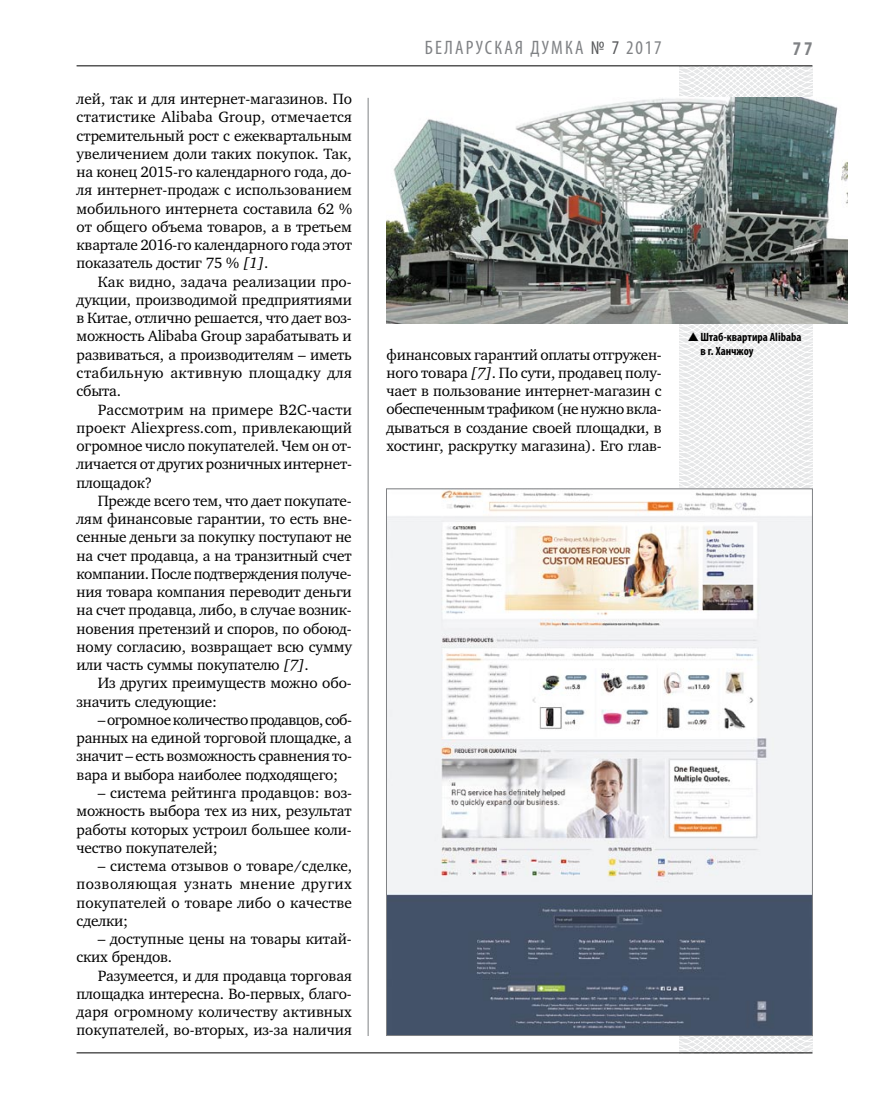
<style>
.page{position:relative;width:872px;height:1106px;background:#fff}
.page>*{position:absolute;margin:0;border:0;box-sizing:border-box;transform-origin:0 0}
.t1{font:condensed 19.5px "Myriad Pro";letter-spacing:.11em;color:#808285}
.t2{font:700 condensed 19.5px "Myriad Pro";color:#808285}
.t3{font:15.3px/18.3px "Charter C";letter-spacing:-.01em;color:#000;text-align:justify}
.t4{font:700 condensed 12px/13.5px "Myriad Pro";color:#000}
.s1{font-style:italic}
.s2{color:#58595b}
</style>
<div class="page">
<hr style="left:368px;top:98px;width:1px;height:938px;background:#808285">
<svg style="left:621px;top:65px;width:227px;height:989px"></svg>
<hr style="left:77px;top:65px;width:735px;height:1px;background:#000">
<hr style="left:77px;top:1052px;width:735px;height:1px;background:#000">
<img style="left:386px;top:97px;width:461px;height:226px">
<img style="left:388px;top:490px;width:422px;height:543px">
<svg style="left:688px;top:332px;width:23px;height:10px"></svg>
<p class="t3" style="left:77px;top:90px;width:277px">лей, так и для интернет-магазинов. По статистике Alibaba Group, отмечается стремительный рост с ежеквартальным увеличением доли таких покупок. Так, на конец 2015-го календарного года, до&shy;ля интернет-продаж с использованием мобильного интернета составила 62 % от общего объема товаров, а в третьем квартале 2016-го календарного года этот показатель достиг 75 % <span class="s1">[1]</span>.</p>
<p class="t3" style="left:77px;top:272px;width:277px;text-indent:21px">Как видно, задача реализации про&shy;дукции, производимой предприятиями в Китае, отлично решается, что дает воз&shy;можность Alibaba Group зарабатывать и развиваться, а производителям – иметь стабильную активную площадку для сбыта.</p>
<p class="t3" style="left:77px;top:400px;width:277px;text-indent:21px">Рассмотрим на примере B2C-части проект Aliexpress.com, привлекающий огромное число покупателей. Чем он от&shy;личается от других розничных интернет&shy;площадок?</p>
<p class="t3" style="left:77px;top:491px;width:277px;text-indent:21px">Прежде всего тем, что дает покупате&shy;лям финансовые гарантии, то есть вне&shy;сенные деньги за покупку поступают не на счет продавца, а на транзитный счет компании. После подтверждения получе&shy;ния товара компания переводит деньги на счет продавца, либо, в случае возник&shy;новения претензий и споров, по обоюд&shy;ному согласию, возвращает всю сумму или часть суммы покупателю <span class="s1">[7]</span>.</p>
<p class="t3" style="left:77px;top:674px;width:277px;text-indent:21px">Из других преимуществ можно обо&shy;значить следующие:</p>
<p class="t3" style="left:77px;top:710px;width:277px;text-indent:21px">– огромное количество продавцов, соб&shy;ранных на единой торговой площадке, а значит – есть возможность сравнения то&shy;вара и выбора наиболее подходящего;</p>
<p class="t3" style="left:77px;top:783px;width:277px;text-indent:21px">– система рейтинга продавцов: воз&shy;можность выбора тех из них, результат работы которых устроил большее коли&shy;чество покупателей;</p>
<p class="t3" style="left:77px;top:857px;width:277px;text-indent:21px">– система отзывов о товаре/сделке, позволяющая узнать мнение других покупателей о товаре либо о качестве сделки;</p>
<p class="t3" style="left:77px;top:930px;width:277px;text-indent:21px">– доступные цены на товары китай&shy;ских брендов.</p>
<p class="t3" style="left:77px;top:966px;width:277px;text-indent:21px">Разумеется, и для продавца торговая площадка интересна. Во-первых, благо&shy;даря огромному количеству активных покупателей, во-вторых, из-за наличия</p>
<p class="t1" style="left:425px;top:36px;width:138px">БЕЛАРУСКА Я ДУМКА</p>
<p class="t1" style="left:591px;top:36px;width:72px"><span class="s2">№ 7</span> 2017</p>
<p class="t2" style="left:793px;top:37px;width:21px">77</p>
<p class="t3" style="left:386px;top:345px;width:277px">финансовых гарантий оплаты отгружен&shy;ного товара <span class="s1">[7]</span>. По сути, продавец полу&shy;чает в пользование интернет-магазин с обеспеченным трафиком (не нужно вкла&shy;дываться в создание своей площадки, в хостинг, раскрутку магазина). Его глав-</p>
<p class="t4" style="left:700px;top:330px;width:103px">Штаб-квартира Alibaba в г. Ханчжоу</p>
</div>
